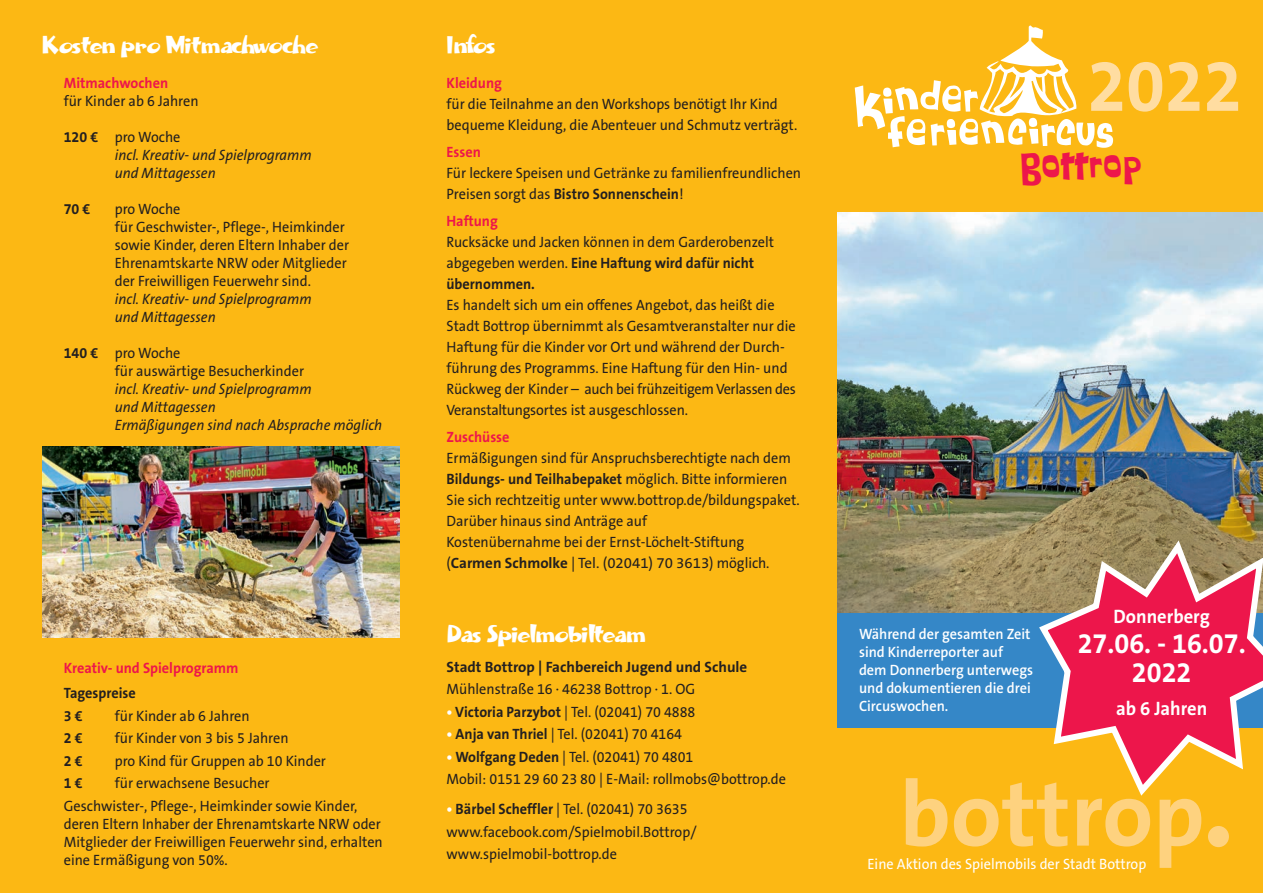
<style>
.page{position:relative;width:1263px;height:893px;background:#fcb814}
.page>*{position:absolute;margin:0;border:0;box-sizing:border-box;transform-origin:0 0}
.t1{font:700 73.95px "The Sans B Plus W7";color:#ffdda1;scale:.95 1}
.t2{font:500 36px "Fruit For Ears";color:#ed164b}
.t3{font:700 28.5px/28.5px "The Sans B Plus W7";color:#fff;text-align:center;scale:.95 1}
.t4{font:24px "Folia Mix";letter-spacing:-.03em;color:#fff;scale:.93 1}
.t5{font:700 19.5px "The Sans B Plus W7";color:#fff;scale:.95 1}
.t6{font:15px/21px "The Sans B Plus W5 Plain";color:#231f20;scale:.95 1}
.t7{font:italic 15px/18px "The Sans B Plus W5 Plain";color:#231f20;scale:.95 1}
.t8{font:700 15px/22.5px "The Sans B Plus W7";color:#231f20;scale:.95 1}
.t9{font:600 15px/18px "The Sans B Plus W6";color:#fff;scale:.95 1}
.t10{font:700 15px "The Sans B Plus W7";color:#ed164b;scale:.95 1}
.t11{font:15px "The Sans B Plus W5 Plain";color:#fff;scale:.95 1}
.t12{font:700 15px "The Sans B Plus W7";color:#231f20}
.s1{font-family:"The Sans B Plus W7";font-weight:700;font-style:normal}
.s2{font-style:normal}
.s3{font-family:"The Sans B Plus W7";font-weight:700}
.s4{font-family:"The Sans B Plus W5 Plain";font-weight:400}
.s5{color:#ed164b}
.s6{font-family:"The Sans B Plus W7";font-weight:700;color:#fff}
</style>
<div class="page">
<img style="left:838px;top:213px;width:425px;height:400px">
<svg style="left:855px;top:25px;width:258px;height:123px"></svg>
<svg style="left:906px;top:778px;width:41px;height:68px"></svg>
<svg style="left:954px;top:782px;width:113px;height:64px"></svg>
<svg style="left:1077px;top:801px;width:73px;height:45px"></svg>
<svg style="left:1159px;top:801px;width:42px;height:67px"></svg>
<div style="left:1208px;top:826px;width:21px;height:21px;background:#fed27f;border-radius:50%"></div>
<div style="left:1091px;top:62px;width:147px;height:50px;background:#fcb814"></div>
<img style="left:43px;top:446px;width:357px;height:192px">
<div style="left:838px;top:613px;width:425px;height:115px;background:#3587c7"></div>
<svg style="left:1035px;top:534px;width:228px;height:267px"></svg>
<h3 class="t4" style="left:43px;top:30px;width:298px">Kosten pro Mitmachwoche</h3>
<h3 class="t4" style="left:446px;top:30px;width:54px">Infos</h3>
<p class="t10" style="left:64px;top:73px;width:111px">Mitmachwochen</p>
<p class="t6" style="left:64px;top:90px;width:143px">für Kinder ab 6 Jahren</p>
<p class="t7" style="left:115px;top:128px;width:209px;text-indent:-51px"><span class="s1">120 €</span> <span class="s2">pro Woche<br></span>incl. Kreativ- und Spielprogramm und Mittagessen</p>
<p class="t8" style="left:64px;top:197px;width:30px">70 €</p>
<p class="t6" style="left:115px;top:200px;width:248px;line-height:18px">pro Woche<br>für Geschwister-, Pflege-, Heimkinder sowie Kinder, deren Eltern Inhaber der<br>Ehrenamtskarte NRW oder Mitglieder der Freiwilligen Feuerwehr sind.</p>
<p class="t7" style="left:115px;top:290px;width:209px">incl. Kreativ- und Spielprogramm und Mittagessen</p>
<p class="t6" style="left:115px;top:344px;width:201px;line-height:18px;text-indent:-51px"><span class="s3">140 €</span> pro Woche<br>für auswärtige Besucherkinder</p>
<p class="t7" style="left:115px;top:380px;width:283px">incl. Kreativ- und Spielprogramm<br>und Mittagessen<br>Ermäßigungen sind nach Absprache möglich</p>
<p class="t10" style="left:64px;top:658px;width:185px">Kreativ- und Spielprogramm</p>
<p class="t8" style="left:64px;top:682px;width:77px">Tagespreise<br>3 €</p>
<p class="t6" style="left:115px;top:705px;width:143px">für Kinder ab 6 Jahren</p>
<p class="t8" style="left:64px;top:727px;width:21px">2 €</p>
<p class="t6" style="left:115px;top:728px;width:184px">für Kinder von 3 bis 5 Jahren</p>
<p class="t8" style="left:64px;top:749px;width:21px">2 €</p>
<p class="t6" style="left:115px;top:750px;width:224px">pro Kind für Gruppen ab 10 Kinder</p>
<p class="t8" style="left:64px;top:772px;width:21px">1 €</p>
<p class="t6" style="left:64px;top:772px;width:310px;line-height:22.5px;text-indent:51px">für erwachsene Besucher<br>Geschwister-, Pflege-, Heimkinder sowie Kinder,</p>
<p class="t6" style="left:64px;top:815px;width:337px;line-height:18px">deren Eltern Inhaber der Ehrenamtskarte NRW oder<br>Mitglieder der Freiwilligen Feuerwehr sind, erhalten eine Ermäßigung von 50%.</p>
<p class="t10" style="left:446px;top:73px;width:60px">Kleidung</p>
<p class="t6" style="left:446px;top:93px;width:371px">für die Teilnahme an den Workshops benötigt Ihr Kind bequeme Kleidung, die Abenteuer und Schmutz verträgt.</p>
<p class="t10" style="left:446px;top:142px;width:38px">Essen</p>
<p class="t6" style="left:446px;top:162px;width:375px">Für leckere Speisen und Getränke zu familienfreundlichen</p>
<p class="t8" style="left:446px;top:180px;width:251px;line-height:27px"><span class="s4">Preisen sorgt das</span> Bistro Sonnenschein<span class="s4">!<br></span><span class="s5">Haftung</span></p>
<p class="t6" style="left:446px;top:231px;width:346px">Rucksäcke und Jacken können in dem Garderobenzelt</p>
<p class="t8" style="left:446px;top:252px;width:325px;line-height:21px"><span class="s4">abgegeben werden.</span> Eine Haftung wird dafür nicht übernommen.</p>
<p class="t6" style="left:446px;top:294px;width:369px">Es handelt sich um ein offenes Angebot, das heißt die Stadt Bottrop übernimmt als Gesamtveranstalter nur die Haftung für die Kinder vor Ort und während der Durch&shy;führung des Programms. Eine Haftung für den Hin- und Rückweg der Kinder – auch bei frühzeitigem Verlassen des Veranstaltungsortes ist ausgeschlossen.</p>
<p class="t10" style="left:446px;top:427px;width:68px">Zuschüsse</p>
<p class="t6" style="left:446px;top:447px;width:364px">Ermäßigungen sind für Anspruchsberechtigte nach dem</p>
<p class="t8" style="left:446px;top:467px;width:360px">Bildungs- und Teilhabepaket <span class="s4">möglich. Bitte informieren</span></p>
<p class="t6" style="left:446px;top:489px;width:373px">Sie sich rechtzeitig unter www.bottrop.de/bildungspaket.<br>Darüber hinaus sind Anträge auf<br>Kostenübernahme bei der Ernst-Löchelt-Stiftung (<span class="s3">Carmen Schmolke</span> | Tel. (02041) 70 3613) möglich.</p>
<h3 class="t4" style="left:446px;top:619px;width:216px">Das Spielmobilteam</h3>
<p class="t12" style="left:446px;top:657px;width:302px">Stadt Bottrop | Fachbereich Jugend und Schule</p>
<p class="t6" style="left:446px;top:679px;width:263px">Mühlenstraße 16 · 46238 Bottrop · 1. OG</p>
<p class="t6" style="left:446px;top:701px;width:264px"><span class="s6">•</span> <span class="s3">Victoria Parzybot</span> | Tel. (02041) 70 4888</p>
<p class="t6" style="left:446px;top:724px;width:249px"><span class="s6">•</span> <span class="s3">Anja van Thriel</span> | Tel. (02041) 70 4164</p>
<p class="t6" style="left:446px;top:746px;width:359px;line-height:22.5px"><span class="s6">•</span> <span class="s3">Wolfgang Deden</span> | Tel. (02041) 70 4801<br>Mobil: 0151 29 60 23 80 | E-Mail: rollmobs@bottrop.de</p>
<p class="t6" style="left:446px;top:798px;width:265px;line-height:22.5px"><span class="s6">•</span> <span class="s3">Bärbel Scheffler</span> | Tel. (02041) 70 3635 www.facebook.com/Spielmobil.Bottrop/ www.spielmobil-bottrop.de</p>
<h1 class="t1" style="left:1087px;top:38px;width:164px">2022</h1>
<h2 class="t2" style="left:1020px;top:145px;width:121px">Bottrop</h2>
<p class="t9" style="left:859px;top:625px;width:185px">Während der gesamten Zeit sind Kinderreporter auf dem Donnerberg unterwegs und dokumentieren die drei<br>Circuswochen.</p>
<h3 class="t5" style="left:1113px;top:604px;width:103px">Donnerberg</h3>
<h3 class="t3" style="left:1078px;top:629px;width:178px">27.06. - 16.07.<br>2022</h3>
<h3 class="t5" style="left:1116px;top:695px;width:98px">ab 6 Jahren</h3>
<p class="t11" style="left:867px;top:854px;width:295px">Eine Aktion des Spielmobils der Stadt Bottrop</p>
</div>
